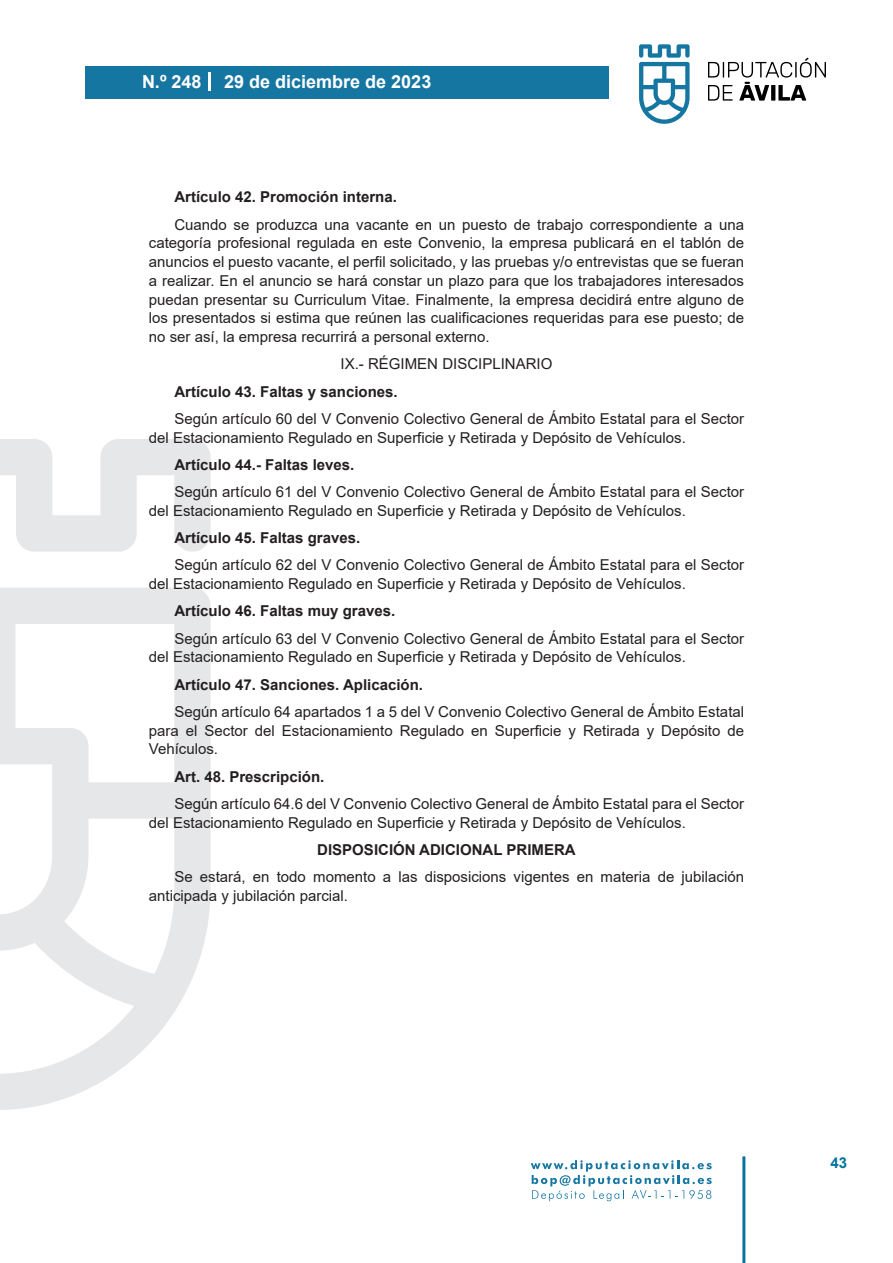
<style>
.page{position:relative;width:893px;height:1263px;background:#fff}
.page>*{position:absolute;margin:0;border:0;box-sizing:border-box;transform-origin:0 0}
.t1{font:700 18px "Arial";color:#fff}
.texto_normal{font:15px/18.8px "Arial";color:#231f20}
.texto_normal-2{font:700 15px "Arial";color:#231f20}
.texto_centrado{font:700 15px "Arial";color:#231f20}
.texto_centrado-2{font:15px "Arial";color:#231f20}
.t2{font:700 15px "Arial";color:#04739f}
</style>
<div class="page">
<svg style="left:531px;top:1160px;width:181px;height:41px"></svg>
<div style="left:85px;top:66px;width:523px;height:33px;background:#1676a2"></div>
<svg style="left:639px;top:44px;width:51px;height:80px"></svg>
<svg style="left:708px;top:58px;width:118px;height:43px"></svg>
<hr style="left:742px;top:1156px;width:3px;height:107px;background:#04739f">
<svg style="left:208px;top:72px;width:2px;height:18px"></svg>
<svg style="left:0;top:439px;width:211px;height:671px"></svg>
<p class="t1" style="left:142px;top:69px;width:61px">N.º 248</p>
<p class="t1" style="left:224px;top:69px;width:209px">29 de diciembre de 2023</p>
<p class="texto_normal-2" style="left:174px;top:186px;width:224px">Artículo 42. Promoción interna.</p>
<p class="texto_normal" style="left:149px;top:215px;width:597px;text-align:justify;text-indent:26px">Cuando se produzca una vacante en un puesto de trabajo correspondiente a una categoría profesional regulada en este Convenio, la empresa publicará en el tablón de anuncios el puesto vacante, el perfil solicitado, y las pruebas y/o entrevistas que se fueran a realizar. En el anuncio se hará constar un plazo para que los trabajadores interesados puedan presentar su Curriculum Vitae. Finalmente, la empresa decidirá entre alguno de los presentados si estima que reúnen las cualificaciones requeridas para ese puesto; de no ser así, la empresa recurrirá a personal externo.</p>
<p class="texto_centrado-2" style="left:341px;top:354px;width:213px">IX.- RÉGIMEN DISCIPLINARIO</p>
<p class="texto_normal-2" style="left:174px;top:381px;width:225px">Artículo 43. Faltas y sanciones.</p>
<p class="texto_normal" style="left:149px;top:409px;width:597px;text-indent:26px">Según artículo 60 del V Convenio Colectivo General de Ámbito Estatal para el Sector del Estacionamiento Regulado en Superficie y Retirada y Depósito de Vehículos.</p>
<p class="texto_normal-2" style="left:174px;top:454px;width:182px">Artículo 44.- Faltas leves.</p>
<p class="texto_normal" style="left:149px;top:482px;width:597px;text-indent:26px">Según artículo 61 del V Convenio Colectivo General de Ámbito Estatal para el Sector del Estacionamiento Regulado en Superficie y Retirada y Depósito de Vehículos.</p>
<p class="texto_normal-2" style="left:174px;top:527px;width:187px">Artículo 45. Faltas graves.</p>
<p class="texto_normal" style="left:149px;top:556px;width:597px;text-indent:26px">Según artículo 62 del V Convenio Colectivo General de Ámbito Estatal para el Sector del Estacionamiento Regulado en Superficie y Retirada y Depósito de Vehículos.</p>
<p class="texto_normal-2" style="left:174px;top:600px;width:222px">Artículo 46. Faltas muy graves.</p>
<p class="texto_normal" style="left:149px;top:629px;width:597px;text-indent:26px">Según artículo 63 del V Convenio Colectivo General de Ámbito Estatal para el Sector del Estacionamiento Regulado en Superficie y Retirada y Depósito de Vehículos.</p>
<p class="texto_normal-2" style="left:174px;top:674px;width:250px">Artículo 47. Sanciones. Aplicación.</p>
<p class="texto_normal" style="left:149px;top:702px;width:597px;text-align:justify;text-indent:26px">Según artículo 64 apartados 1 a 5 del V Convenio Colectivo General de Ámbito Estatal para el Sector del Estacionamiento Regulado en Superficie y Retirada y Depósito de Vehículos.</p>
<p class="texto_normal-2" style="left:174px;top:766px;width:152px">Art. 48. Prescripción.</p>
<p class="texto_normal" style="left:149px;top:794px;width:597px;text-indent:26px">Según artículo 64.6 del V Convenio Colectivo General de Ámbito Estatal para el Sector del Estacionamiento Regulado en Superficie y Retirada y Depósito de Vehículos.</p>
<p class="texto_centrado" style="left:317px;top:839px;width:260px">DISPOSICIÓN ADICIONAL PRIMERA</p>
<p class="texto_normal" style="left:149px;top:867px;width:597px;text-indent:26px">Se estará, en todo momento a las disposicions vigentes en materia de jubilación anticipada y jubilación parcial.</p>
<p class="t2" style="left:831px;top:1152px;width:18px">43</p>
</div>
